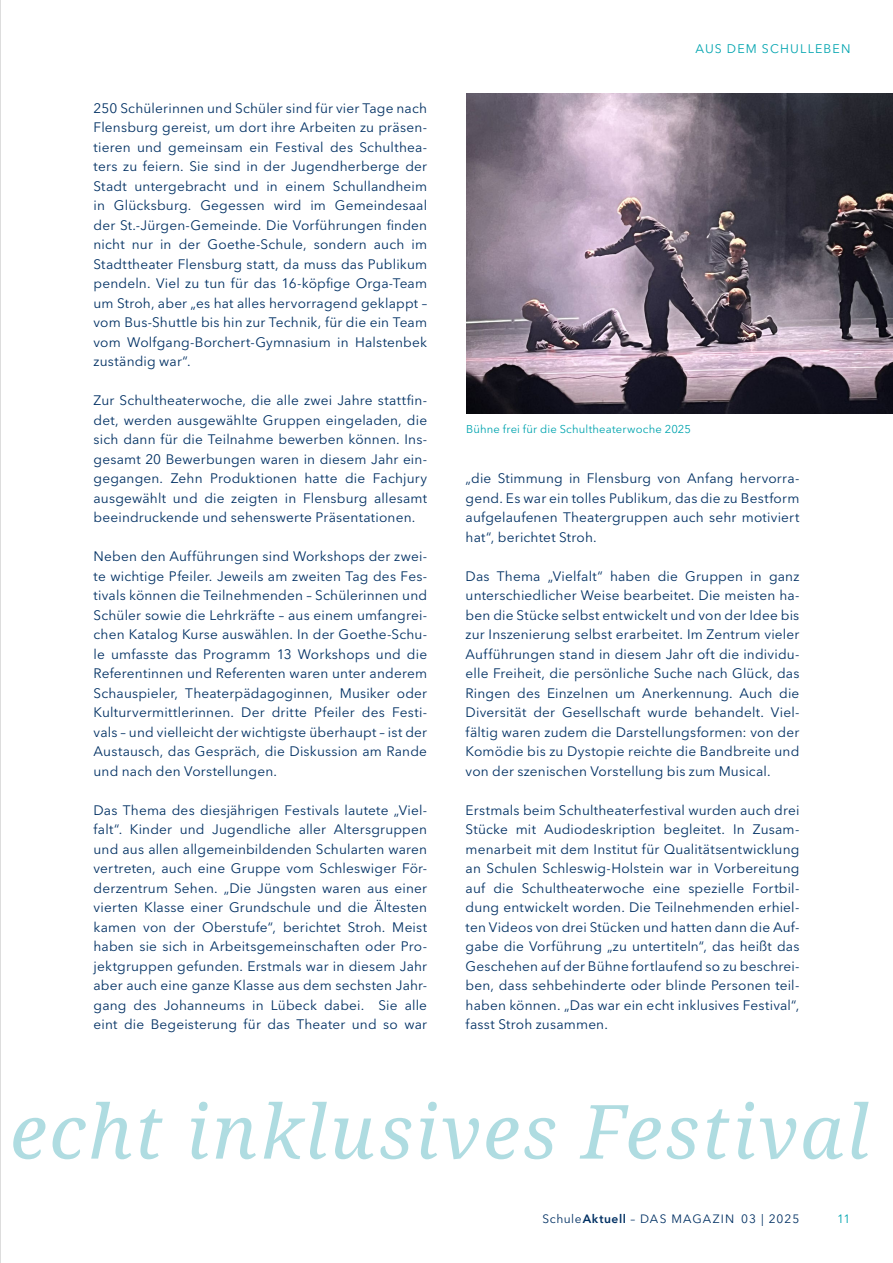
<style>
.page{position:relative;width:893px;height:1263px;background:#fff}
.page>*{position:absolute;margin:0;border:0;box-sizing:border-box;transform-origin:0 0}
.t1{font:13.65px/19.5px "Avenir Next LT Pro";letter-spacing:.01em;color:#003063;text-align:justify}
.t2{font:12.3px "Avenir Next LT Pro";letter-spacing:.09em;color:#00a4af}
.t3{font:12px "Avenir Next LT Pro";letter-spacing:.08em;color:#003063}
.t4{font:12px "Avenir Next LT Pro";color:#00a4af}
.t5{font:11.25px "Avenir Next LT Pro";letter-spacing:.015em;color:#00a4af}
.s1{font-weight:600}
</style>
<div class="page">
<hr style="left:0;top:0;width:1px;height:1263px;background:#929292">
<img style="left:466px;top:94px;width:427px;height:320px">
<svg style="left:0;top:1102px;width:869px;height:57px"></svg>
<p class="t1" style="left:94px;top:98px;width:335px">250 Schülerinnen und Schüler sind für vier Tage nach Flensburg gereist, um dort ihre Arbeiten zu präsen&shy;tieren und gemeinsam ein Festival des Schulthea&shy;ters zu feiern. Sie sind in der Jugendherberge der Stadt untergebracht und in einem Schullandheim in Glücksburg. Gegessen wird im Gemeindesaal der St.-Jürgen-Gemeinde. Die Vorführungen finden nicht nur in der Goethe-Schule, sondern auch im Stadttheater Flensburg statt, da muss das Publikum pendeln. Viel zu tun für das 16-köpfige Orga-Team um Stroh, aber „es hat alles hervorragend geklappt – vom Bus-Shuttle bis hin zur Technik, für die ein Team vom Wolfgang-Borchert-Gymnasium in Halstenbek zuständig war“.</p>
<p class="t1" style="left:94px;top:391px;width:335px">Zur Schultheaterwoche, die alle zwei Jahre stattfin&shy;det, werden ausgewählte Gruppen eingeladen, die sich dann für die Teilnahme bewerben können. Ins&shy;gesamt 20 Bewerbungen waren in diesem Jahr ein&shy;gegangen. Zehn Produktionen hatte die Fachjury ausgewählt und die zeigten in Flensburg allesamt beeindruckende und sehenswerte Präsentationen.</p>
<p class="t1" style="left:94px;top:547px;width:335px">Neben den Aufführungen sind Workshops der zwei&shy;te wichtige Pfeiler. Jeweils am zweiten Tag des Fes&shy;tivals können die Teilnehmenden – Schülerinnen und Schüler sowie die Lehrkräfte – aus einem umfangrei&shy;chen Katalog Kurse auswählen. In der Goethe-Schu&shy;le umfasste das Programm 13 Workshops und die Referentinnen und Referenten waren unter anderem Schauspieler, Theaterpädagoginnen, Musiker oder Kulturvermittlerinnen. Der dritte Pfeiler des Festi&shy;vals – und vielleicht der wichtigste überhaupt – ist der Austausch, das Gespräch, die Diskussion am Rande und nach den Vorstellungen.</p>
<p class="t1" style="left:94px;top:800px;width:335px">Das Thema des diesjährigen Festivals lautete „Viel&shy;falt“. Kinder und Jugendliche aller Altersgruppen und aus allen allgemeinbildenden Schularten waren vertreten, auch eine Gruppe vom Schleswiger För&shy;derzentrum Sehen. „Die Jüngsten waren aus einer vierten Klasse einer Grundschule und die Ältesten kamen von der Oberstufe“, berichtet Stroh. Meist haben sie sich in Arbeitsgemeinschaften oder Pro&shy;jektgruppen gefunden. Erstmals war in diesem Jahr aber auch eine ganze Klasse aus dem sechsten Jahr&shy;gang des Johanneums in Lübeck dabei. Sie alle eint die Begeisterung für das Theater und so war</p>
<p class="t2" style="left:695px;top:41px;width:156px">AUS DEM SCHULLEBEN</p>
<p class="t5" style="left:466px;top:423px;width:226px">Bühne frei für die Schultheaterwoche 2025</p>
<p class="t1" style="left:466px;top:469px;width:335px">„die Stimmung in Flensburg von Anfang hervorra&shy;gend. Es war ein tolles Publikum, das die zu Bestform aufgelaufenen Theatergruppen auch sehr motiviert hat“, berichtet Stroh.</p>
<p class="t1" style="left:466px;top:566px;width:335px">Das Thema „Vielfalt“ haben die Gruppen in ganz unterschiedlicher Weise bearbeitet. Die meisten ha&shy;ben die Stücke selbst entwickelt und von der Idee bis zur Inszenierung selbst erarbeitet. Im Zentrum vieler Aufführungen stand in diesem Jahr oft die individu&shy;elle Freiheit, die persönliche Suche nach Glück, das Ringen des Einzelnen um Anerkennung. Auch die Diversität der Gesellschaft wurde behandelt. Viel&shy;fältig waren zudem die Darstellungsformen: von der Komödie bis zu Dystopie reichte die Bandbreite und von der szenischen Vorstellung bis zum Musical.</p>
<p class="t1" style="left:466px;top:800px;width:335px">Erstmals beim Schultheaterfestival wurden auch drei Stücke mit Audiodeskription begleitet. In Zusam&shy;menarbeit mit dem Institut für Qualitätsentwicklung an Schulen Schleswig-Holstein war in Vorbereitung auf die Schultheaterwoche eine spezielle Fortbil&shy;dung entwickelt worden. Die Teilnehmenden erhiel&shy;ten Videos von drei Stücken und hatten dann die Auf&shy;gabe die Vorführung „zu untertiteln“, das heißt das Geschehen auf der Bühne fortlaufend so zu beschrei&shy;ben, dass sehbehinderte oder blinde Personen teil&shy;haben können. „Das war ein echt inklusives Festival“, fasst Stroh zusammen.</p>
<p class="t3" style="left:542px;top:1211px;width:259px">Schule<span class="s1">Aktuell</span> – DAS MAGAZIN 03 | 2025</p>
<p class="t4" style="left:837px;top:1211px;width:15px">11</p>
</div>
